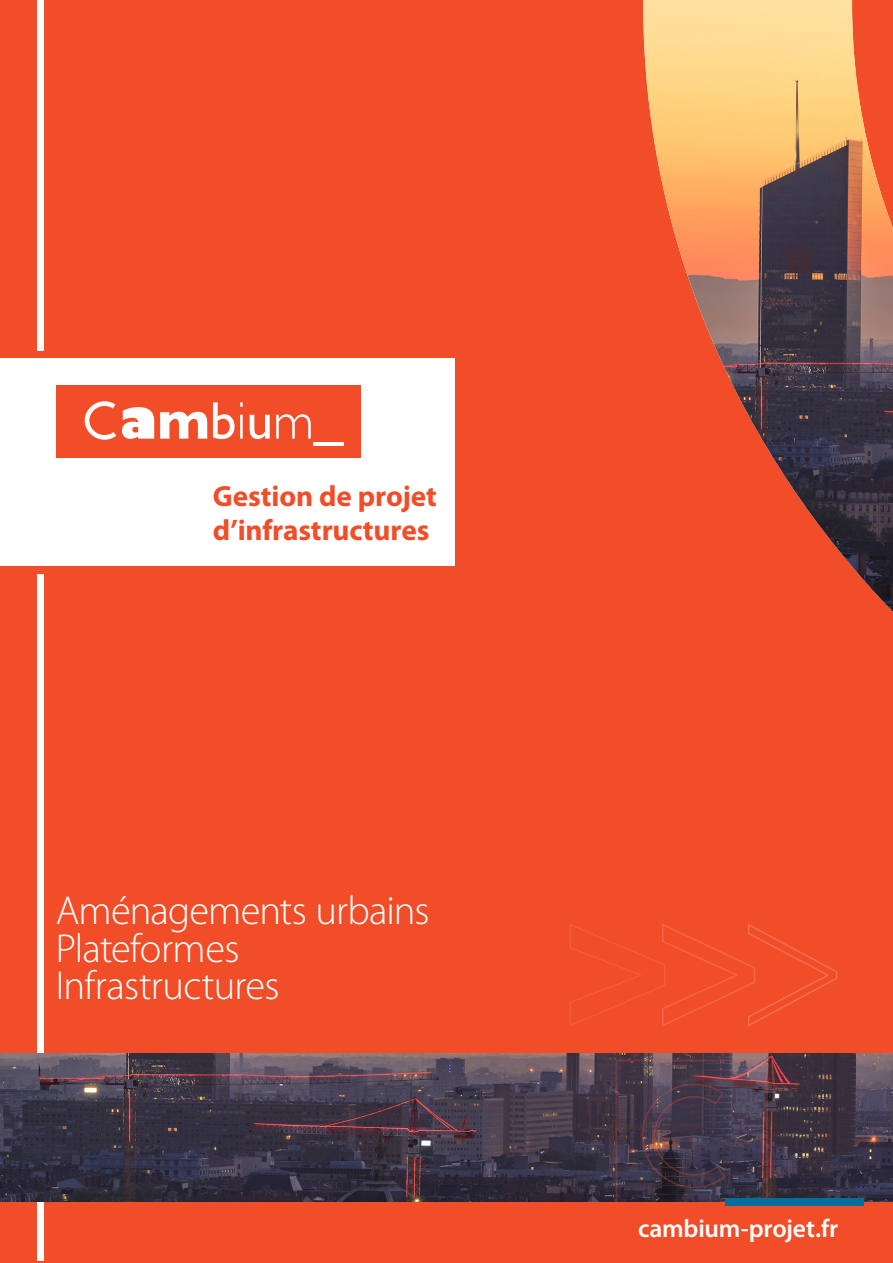
<style>
.page{position:relative;width:893px;height:1263px;background:#f04d28}
.page>*{position:absolute;margin:0;border:0;box-sizing:border-box;transform-origin:0 0}
.t1{font:300 40.5px "Myriad Pro";letter-spacing:-.02em;color:#fff}
.t2{font:700 29.25px "Myriad Pro";letter-spacing:-.005em;color:#f04d28}
.t3{font:600 25.5px "Myriad Pro";letter-spacing:-.005em;color:#fff}
</style>
<div class="page">
<div style="left:37px;top:0;width:7px;height:350px;background:#fff"></div>
<div style="left:37px;top:574px;width:7px;height:687px;background:#fff"></div>
<img style="left:643px;top:0;width:250px;height:612px">
<div style="left:0;top:358px;width:455px;height:208px;background:#fff"></div>
<div style="left:56px;top:385px;width:305px;height:72px;background:#f04d28"></div>
<svg style="left:122px;top:407px;width:32px;height:32px"></svg>
<svg style="left:160px;top:412px;width:47px;height:27px"></svg>
<svg style="left:213px;top:402px;width:30px;height:37px"></svg>
<hr style="left:240px;top:415px;width:3px;height:24px;background:#fff">
<svg style="left:250px;top:415px;width:20px;height:24px"></svg>
<svg style="left:276px;top:414px;width:35px;height:25px"></svg>
<hr style="left:313px;top:442px;width:31px;height:3px;background:#fff">
<svg style="left:85px;top:401px;width:31px;height:39px"></svg>
<img style="left:0;top:1053px;width:893px;height:149px">
<svg style="left:641px;top:1083px;width:86px;height:106px;background:#453948"></svg>
<div style="left:615px;top:1059px;width:153px;height:153px;border:2px solid #f04d28"></div>
<div style="left:725px;top:1198px;width:139px;height:8px;background:#056d9c"></div>
<svg style="left:570px;top:924px;width:268px;height:103px"></svg>
<p class="t2" style="left:213px;top:477px;width:226px">Gestion de projet</p>
<p class="t2" style="left:213px;top:511px;width:218px">d’infrastructures</p>
<p class="t1" style="left:56px;top:888px;width:375px">Aménagements urbains</p>
<p class="t1" style="left:56px;top:926px;width:185px">Plateformes</p>
<p class="t1" style="left:56px;top:963px;width:225px">Infrastructures</p>
<p class="t3" style="left:638px;top:1212px;width:202px">cambium-projet.fr</p>
</div>
